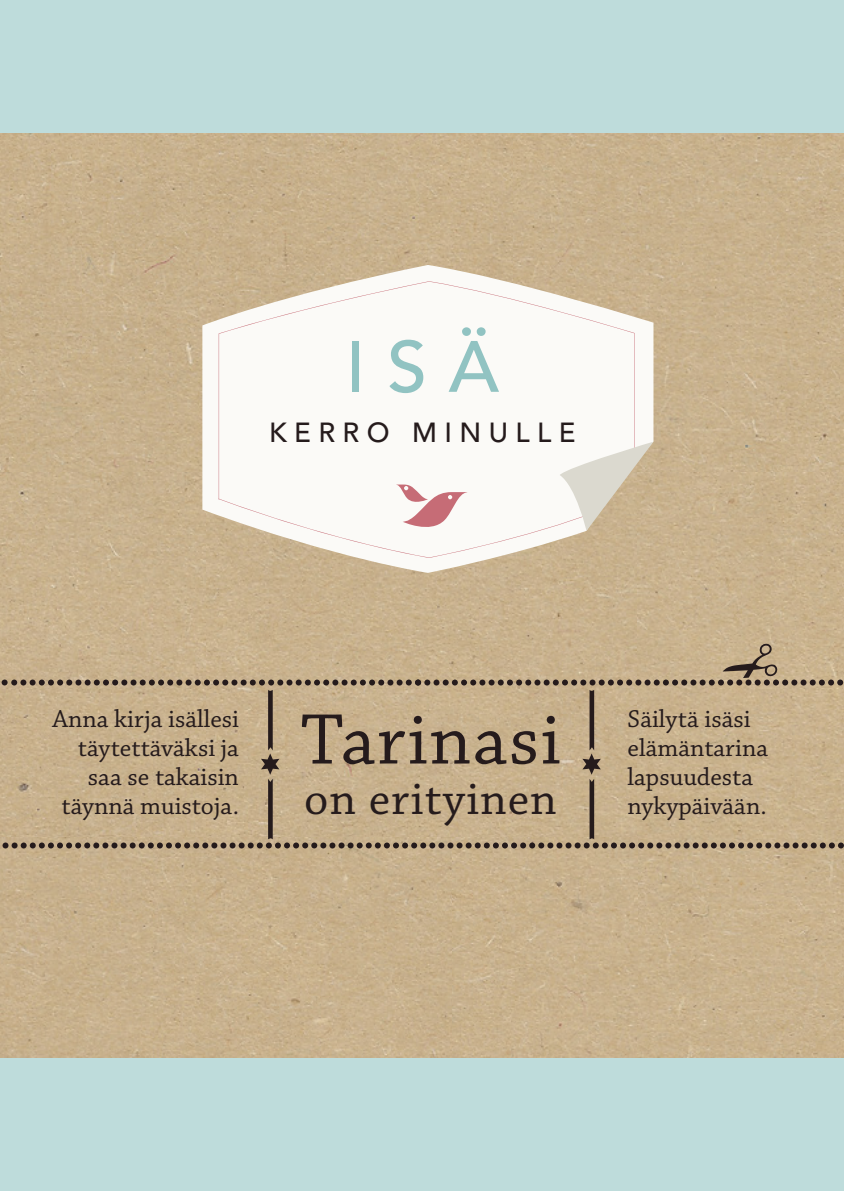
<style>
.page{position:relative;width:844px;height:1191px;background:#fff}
.page>*{position:absolute;margin:0;border:0;box-sizing:border-box;transform-origin:0 0}
.t1{font:75.42px "Chaparral Pro";letter-spacing:.02em;color:#251b1c}
.t2{font:500 71.75px "Avenir LT Std";color:#91c3c2}
.t3{font:47.95px "Chaparral Pro";letter-spacing:.02em;color:#251b1c}
.t4{font:500 27.47px "Avenir LT Std";letter-spacing:.27em;color:#251b1c}
.t5{font:25.72px/29.2px "Chaparral Pro";color:#251b1c}
</style>
<div class="page">
<div style="left:0;top:0;width:843px;height:1191px;background:#bedcdb"></div>
<img style="left:0;top:133px;width:843px;height:924px">
<svg style="left:202px;top:265px;width:451px;height:308px;background:#d9c9b1"></svg>
<svg style="left:219px;top:281px;width:415px;height:277px;background:#f5f2eb"></svg>
<svg style="left:559px;top:442px;width:94px;height:89px;background:#ddd4c3"></svg>
<svg style="left:383px;top:418px;width:84px;height:116px;background:#f4e8e6"></svg>
<svg style="left:2px;top:643px;width:841px;height:205px;background:#c1ab88"></svg>
<h2 class="t2" style="left:345px;top:325px;width:155px">ISÄ</h2>
<p class="t4" style="left:269px;top:417px;width:308px">KERRO MINULLE</p>
<p class="t5" style="left:52px;top:705px;width:188px;text-align:right">Anna kirja isällesi täytettäväksi ja saa se takaisin täynnä muistoja.</p>
<h1 class="t1" style="left:300px;top:698px;width:262px">Tarinasi</h1>
<h3 class="t3" style="left:304px;top:772px;width:254px">on erityinen</h3>
<p class="t5" style="left:627px;top:705px;width:142px">Säilytä isäsi elämäntarina lapsuudesta nykypäivään.</p>
</div>
